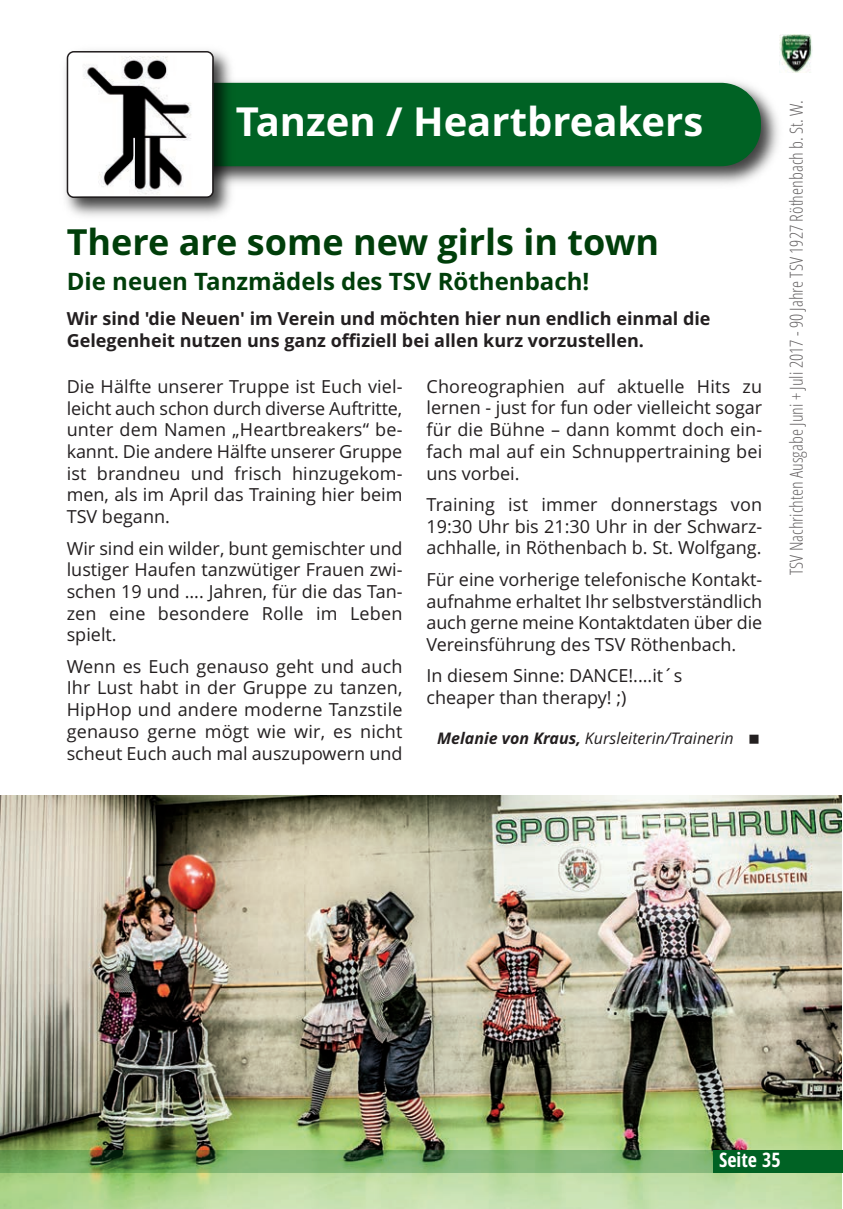
<style>
.page{position:relative;width:843px;height:1209px;background:#fff}
.page>*{position:absolute;margin:0;border:0;box-sizing:border-box;transform-origin:0 0}
.t1{font:700 40px "Open Sans";color:#fff}
.t2{font:700 36px "Open Sans";color:#003e0a}
.t3{font:700 24px "Open Sans";color:#003e0a}
.t4{font:700 condensed 20px "Open Sans";color:#fff}
.t5{font:18px/21.8px "Open Sans";color:#231f20;text-align:justify}
.t6{font:700 18px/21.8px "Open Sans";color:#231f20}
.t7{font:300 condensed 18px "Open Sans";color:rgb(35 31 32/.69)}
.t8{font:italic 16px "Open Sans";color:#231f20}
.s1{font-weight:700}
</style>
<div class="page">
<img style="left:0;top:795px;width:841px;height:414px">
<div style="left:713px;top:1150px;width:129px;height:22px;background:#006224"></div>
<img style="left:779px;top:35px;width:33px;height:37px">
<div style="left:0;top:1150px;width:713px;height:22px;background:#006224;opacity:.27"></div>
<img style="left:239px;top:81px;width:540px;height:103px">
<div style="left:103px;top:83px;width:657px;height:83px;background:#006224;border-radius:40px"></div>
<img style="left:65px;top:50px;width:174px;height:167px">
<svg style="left:67px;top:51px;width:147px;height:147px"></svg>
<h1 class="t1" style="left:236px;top:99px;width:469px">Tanzen / Heartbreakers</h1>
<h2 class="t2" style="left:67px;top:222px;width:594px">There are some new girls in town</h2>
<h3 class="t3" style="left:67px;top:267px;width:524px">Die neuen Tanzmädels des TSV Röthenbach!</h3>
<p class="t6" style="left:67px;top:308px;width:645px">Wir sind 'die Neuen' im Verein und möchten hier nun endlich einmal die<br>Gelegenheit nutzen uns ganz offiziell bei allen kurz vorzustellen.</p>
<p class="t5" style="left:67px;top:376px;width:337px">Die Hälfte unserer Truppe ist Euch viel&shy;leicht auch schon durch diverse Auftritte, unter dem Namen „Heartbreakers“ be&shy;kannt. Die andere Hälfte unserer Gruppe ist brandneu und frisch hinzugekom&shy;men, als im April das Training hier beim TSV begann.</p>
<p class="t5" style="left:67px;top:537px;width:337px">Wir sind ein wilder, bunt gemischter und lustiger Haufen tanzwütiger Frauen zwi&shy;schen 19 und …. Jahren, für die das Tan&shy;zen eine besondere Rolle im Leben spielt.</p>
<p class="t5" style="left:67px;top:656px;width:337px">Wenn es Euch genauso geht und auch Ihr Lust habt in der Gruppe zu tanzen, HipHop und andere moderne Tanzstile genauso gerne mögt wie wir, es nicht scheut Euch auch mal auszupowern und</p>
<p class="t5" style="left:426px;top:376px;width:337px">Choreographien auf aktuelle Hits zu lernen - just for fun oder vielleicht sogar für die Bühne – dann kommt doch ein&shy;fach mal auf ein Schnuppertraining bei uns vorbei.</p>
<p class="t5" style="left:426px;top:494px;width:337px">Training ist immer donnerstags von 19:30 Uhr bis 21:30 Uhr in der Schwarz&shy;achhalle, in Röthenbach b. St. Wolfgang.</p>
<p class="t5" style="left:426px;top:569px;width:337px">Für eine vorherige telefonische Kontakt&shy;aufnahme erhaltet Ihr selbstverständlich auch gerne meine Kontaktdaten über die Vereinsführung des TSV Röthenbach.</p>
<p class="t5" style="left:426px;top:665px;width:257px">In diesem Sinne: DANCE!....it´s cheaper than therapy! ;)</p>
<p class="t8" style="left:437px;top:729px;width:298px"><span class="s1">Melanie von Kraus,</span> Kursleiterin/Trainerin</p>
<p class="t7" style="left:785px;top:575px;width:476px;rotate:-90deg">TSV Nachrichten Ausgabe Juni + Juli 2017 - 90 Jahre TSV 1927 Röthenbach b. St. W.</p>
<p class="t4" style="left:719px;top:1149px;width:63px">Seite 35</p>
</div>
